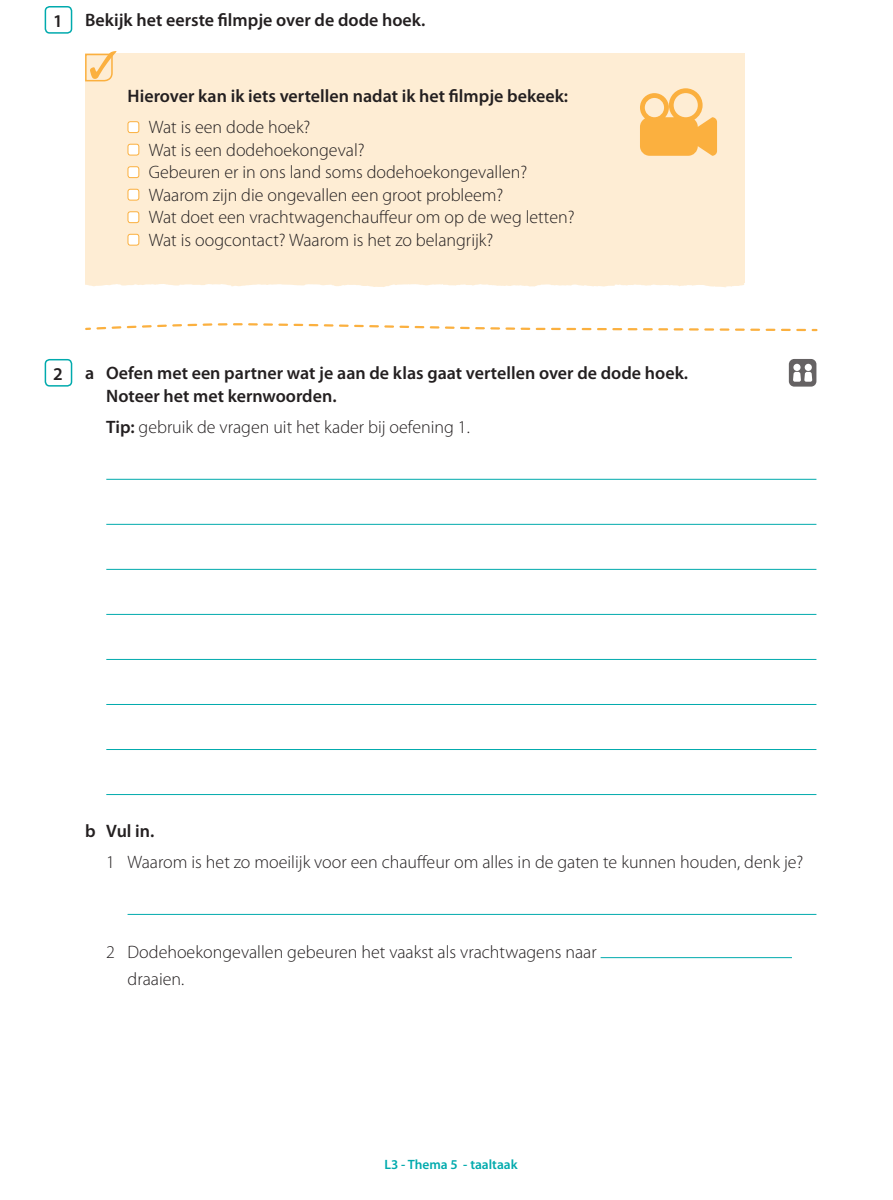
<style>
.page{position:relative;width:893px;height:1200px;background:#fff}
.page>*{position:absolute;margin:0;border:0;box-sizing:border-box;transform-origin:0 0}
.Body_12_check{font:300 18px "Myriad Pro";color:#231f20}
.Body_12_Schrijflijn{font:300 18px/27px "Myriad Pro";color:#231f20}
.Opdracht_abc{font:600 18px/22.5px "Myriad Pro";color:#231f20}
.Body_12{font:600 18px "Myriad Pro";color:#231f20}
.Body_12_ind10{font:300 18px "Myriad Pro";color:#231f20}
.Opdracht{font:600 18px "Myriad Pro";color:#231f20}
.Opdracht_abc_W{font:600 18px "Myriad Pro";color:#231f20}
.Opdrachtnummer{font:600 18px "Myriad Pro";color:#231f20}
.t1{font:600 13.5px "Myriad Pro";color:#00aaad}
.s1{font-weight:600}
</style>
<div class="page">
<hr style="left:106px;top:479px;width:710px;height:1px;background:#00aaad">
<hr style="left:106px;top:524px;width:710px;height:1px;background:#00aaad">
<hr style="left:106px;top:569px;width:710px;height:1px;background:#00aaad">
<hr style="left:106px;top:614px;width:710px;height:1px;background:#00aaad">
<hr style="left:106px;top:659px;width:710px;height:1px;background:#00aaad">
<hr style="left:106px;top:704px;width:710px;height:1px;background:#00aaad">
<hr style="left:106px;top:749px;width:710px;height:1px;background:#00aaad">
<hr style="left:106px;top:794px;width:710px;height:1px;background:#00aaad">
<hr style="left:128px;top:913px;width:688px;height:1px;background:#00aaad">
<div style="left:85px;top:54px;width:659px;height:229px;background:#feedd4"></div>
<svg style="left:85px;top:283px;width:659px;height:4px"></svg>
<div style="left:128px;top:122px;width:11px;height:10px;background:#fff;border-radius:2px"></div>
<div style="left:128px;top:121px;width:11px;height:12px;border:1px solid #fbb03f;border-radius:2px"></div>
<div style="left:128px;top:144px;width:11px;height:11px;background:#fff;border-radius:2px"></div>
<div style="left:128px;top:144px;width:11px;height:11px;border:1px solid #fbb03f;border-radius:2px"></div>
<div style="left:128px;top:167px;width:11px;height:10px;background:#fff;border-radius:2px"></div>
<div style="left:128px;top:166px;width:11px;height:12px;border:1px solid #fbb03f;border-radius:2px"></div>
<div style="left:128px;top:189px;width:11px;height:11px;background:#fff;border-radius:2px"></div>
<div style="left:128px;top:189px;width:11px;height:11px;border:1px solid #fbb03f;border-radius:2px"></div>
<div style="left:128px;top:212px;width:11px;height:10px;background:#fff;border-radius:2px"></div>
<div style="left:128px;top:211px;width:11px;height:12px;border:1px solid #fbb03f;border-radius:2px"></div>
<div style="left:128px;top:234px;width:11px;height:11px;background:#fff;border-radius:2px"></div>
<div style="left:128px;top:234px;width:11px;height:11px;border:1px solid #fbb03f;border-radius:2px"></div>
<svg style="left:85px;top:51px;width:31px;height:31px"></svg>
<svg style="left:640px;top:88px;width:77px;height:68px"></svg>
<svg style="left:85px;top:323px;width:732px;height:9px"></svg>
<hr style="left:601px;top:957px;width:191px;height:1px;background:#00aaad">
<div style="left:45px;top:6px;width:27px;height:28px;border:2px solid #00aaad;border-radius:4px"></div>
<div style="left:45px;top:359px;width:27px;height:27px;border:2px solid #00aaad;border-radius:4px"></div>
<svg style="left:789px;top:359px;width:27px;height:27px"></svg>
<div style="left:793px;top:364px;width:7px;height:7px;background:#fff;border-radius:50%"></div>
<div style="left:805px;top:364px;width:7px;height:7px;background:#fff;border-radius:50%"></div>
<svg style="left:793px;top:372px;width:19px;height:9px"></svg>
<p class="Opdrachtnummer" style="left:53px;top:11px;width:11px">1</p>
<p class="Opdracht" style="left:85px;top:10px;width:342px">Bekijk het eerste filmpje over de dode hoek.</p>
<p class="Body_12" style="left:128px;top:86px;width:442px">Hierover kan ik iets vertellen nadat ik het filmpje bekeek:</p>
<p class="Body_12_check" style="left:149px;top:117px;width:163px">Wat is een dode hoek?</p>
<p class="Body_12_check" style="left:149px;top:139px;width:217px">Wat is een dodehoekongeval?</p>
<p class="Body_12_check" style="left:149px;top:162px;width:380px">Gebeuren er in ons land soms dodehoekongevallen?</p>
<p class="Body_12_check" style="left:149px;top:184px;width:356px">Waarom zijn die ongevallen een groot probleem?</p>
<p class="Body_12_check" style="left:149px;top:207px;width:427px">Wat doet een vrachtwagenchauffeur om op de weg letten?</p>
<p class="Body_12_check" style="left:149px;top:229px;width:346px">Wat is oogcontact? Waarom is het zo belangrijk?</p>
<p class="Opdrachtnummer" style="left:53px;top:363px;width:11px">2</p>
<p class="Opdracht_abc" style="left:106px;top:362px;width:583px;text-indent:-21px">a Oefen met een partner wat je aan de klas gaat vertellen over de dode hoek.<br>Noteer het met kernwoorden.</p>
<p class="Body_12_ind10" style="left:106px;top:417px;width:365px"><span class="s1">Tip:</span> gebruik de vragen uit het kader bij oefening 1.</p>
<p class="Opdracht_abc_W" style="left:85px;top:820px;width:71px">b Vul in.</p>
<p class="Body_12_Schrijflijn" style="left:106px;top:848px;width:699px">1 Waarom is het zo moeilijk voor een chauffeur om alles in de gaten te kunnen houden, denk je?</p>
<p class="Body_12_Schrijflijn" style="left:128px;top:938px;width:471px;text-indent:-21px">2 Dodehoekongevallen gebeuren het vaakst als vrachtwagens naar draaien.</p>
<p class="t1" style="left:384px;top:1156px;width:135px">L3 - Thema 5 - taaltaak</p>
</div>
